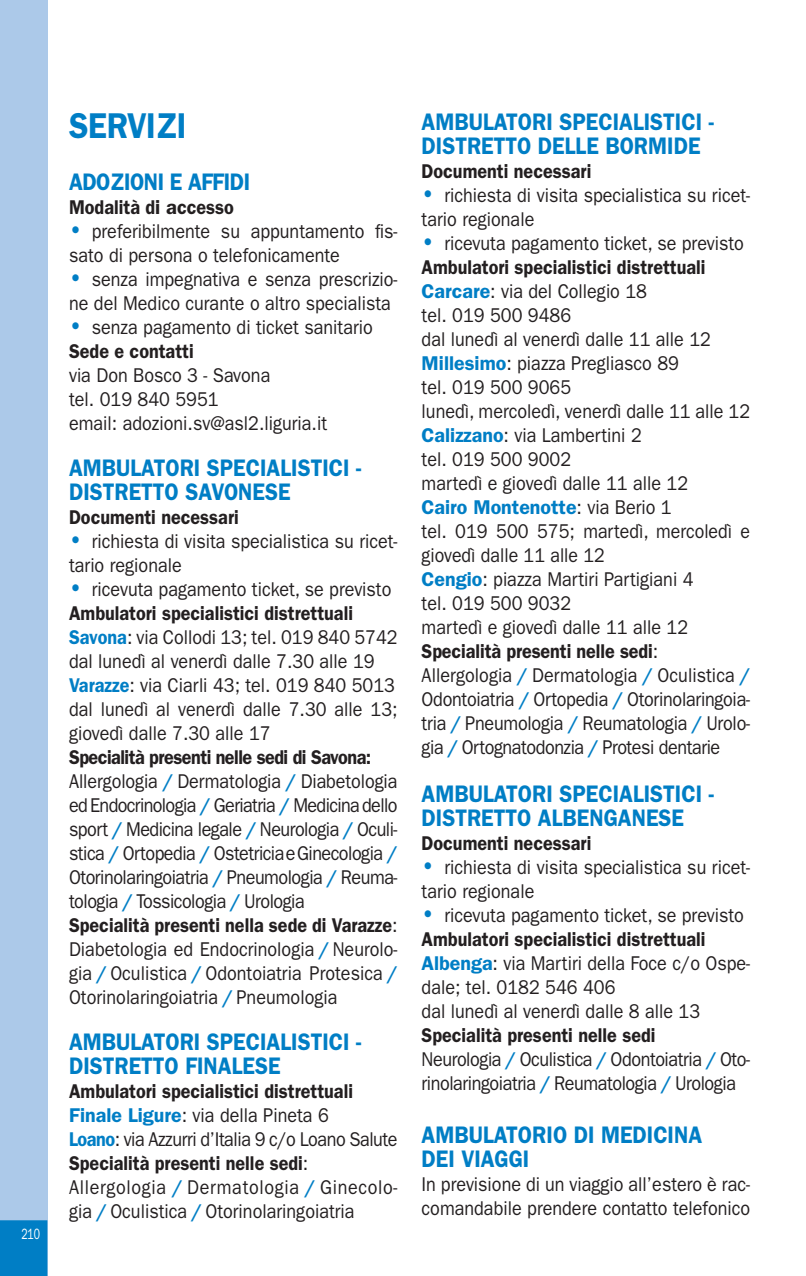
<style>
.page{position:relative;width:806px;height:1276px;background:#fff}
.page>*{position:absolute;margin:0;border:0;box-sizing:border-box;transform-origin:0 0}
.t1{font:600 36px "ITC Franklin Gothic Std";letter-spacing:-.01em;color:#007ec5;scale:.9 1}
.t2{font:600 24px/24px "ITC Franklin Gothic Std";color:#007ec5;scale:.9 1}
.t3{font:600 24px "ITC Franklin Gothic Std";letter-spacing:-.02em;color:#007ec5;scale:.9 1}
.t4{font:20px/24px "ITC Franklin Gothic Std";color:#231f20;scale:.9 1}
.t5{font:20px/24px "ITC Franklin Gothic Std";letter-spacing:-.025em;color:#231f20;scale:.9 1}
.t6{font:600 20px "ITC Franklin Gothic Std";color:#231f20;scale:.9 1}
.t7{font:15px "ITC Franklin Gothic Std";color:#fff;scale:.7 1}
.s1{font-weight:600;font-size:24px;color:#007ec5}
.s2{font-weight:600}
.s3{font-weight:600;color:#007ec5}
</style>
<div class="page">
<div style="left:0;top:0;width:47px;height:1276px;background:#acc9e9"></div>
<div style="left:0;top:1220px;width:47px;height:56px;background:#007ec5"></div>
<p class="t7" style="left:21px;top:1225px;width:28px">210</p>
<h1 class="t1" style="left:69px;top:104px;width:132px">SERVIZI</h1>
<p class="t3" style="left:69px;top:168px;width:203px">ADOZIONI E AFFIDI</p>
<p class="t6" style="left:69px;top:195px;width:185px">Modalità di accesso</p>
<p class="t4" style="left:69px;top:219px;width:366px"><span class="s1">•</span> preferibilmente su appuntamento fis&shy;sato di persona o telefonicamente</p>
<p class="t4" style="left:69px;top:267px;width:366px"><span class="s1">•</span> senza impegnativa e senza prescrizio&shy;ne del Medico curante o altro specialista</p>
<p class="t4" style="left:69px;top:315px;width:339px"><span class="s1">•</span> senza pagamento di ticket sanitario<br><span class="s2">Sede e contatti</span></p>
<p class="t4" style="left:69px;top:363px;width:288px">via Don Bosco 3 - Savona<br>tel. 019 840 5951<br>email: adozioni.sv@asl2.liguria.it</p>
<p class="t2" style="left:69px;top:456px;width:326px">AMBULATORI SPECIALISTICI -<br>DISTRETTO SAVONESE</p>
<p class="t6" style="left:69px;top:505px;width:190px">Documenti necessari</p>
<p class="t4" style="left:69px;top:529px;width:366px"><span class="s1">•</span> richiesta di visita specialistica su ricet&shy;tario regionale</p>
<p class="t4" style="left:69px;top:577px;width:366px"><span class="s1">•</span> ricevuta pagamento ticket, se previsto <span class="s2">Ambulatori specialistici distrettuali </span><span class="s3">Savona</span>: via Collodi 13; tel. 019 840 5742 dal lunedì al venerdì dalle 7.30 alle 19<br><span class="s3">Varazze</span>: via Ciarli 43; tel. 019 840 5013 dal lunedì al venerdì dalle 7.30 alle 13; giovedì dalle 7.30 alle 17</p>
<p class="t5" style="left:69px;top:745px;width:366px"><span class="s2">Specialità presenti nelle sedi di Savona:<br></span>Allergologia <span class="s3">/</span> Dermatologia <span class="s3">/</span> Diabetologia ed Endocrinologia <span class="s3">/</span> Geriatria <span class="s3">/</span> Medicina dello sport <span class="s3">/</span> Medicina legale <span class="s3">/</span> Neurologia <span class="s3">/</span> Oculi&shy;stica <span class="s3">/</span> Ortopedia <span class="s3">/</span> Ostetricia e Ginecologia <span class="s3">/ </span>Otorinolaringoiatria <span class="s3">/</span> Pneumologia <span class="s3">/</span> Reuma&shy;tologia <span class="s3">/</span> Tossicologia <span class="s3">/</span> Urologia<br><span class="s2">Specialità presenti nella sede di Varazze</span>:<br>Diabetologia ed Endocrinologia <span class="s3">/</span> Neurolo&shy;gia <span class="s3">/</span> Oculistica <span class="s3">/</span> Odontoiatria Protesica <span class="s3">/ </span>Otorinolaringoiatria <span class="s3">/</span> Pneumologia</p>
<p class="t2" style="left:69px;top:1030px;width:326px">AMBULATORI SPECIALISTICI -<br>DISTRETTO FINALESE</p>
<p class="t4" style="left:69px;top:1079px;width:366px"><span class="s2">Ambulatori specialistici distrettuali </span><span class="s3">Finale Ligure</span>: via della Pineta 6<br><span class="s3">Loano</span>: via Azzurri d’Italia 9 c/o Loano Salute <span class="s2">Specialità presenti nelle sedi</span>:<br>Allergologia <span class="s3">/</span> Dermatologia <span class="s3">/</span> Ginecolo&shy;gia <span class="s3">/</span> Oculistica <span class="s3">/</span> Otorinolaringoiatria</p>
<p class="t2" style="left:421px;top:110px;width:326px">AMBULATORI SPECIALISTICI -<br>DISTRETTO DELLE BORMIDE</p>
<p class="t6" style="left:421px;top:159px;width:190px">Documenti necessari</p>
<p class="t4" style="left:421px;top:183px;width:366px"><span class="s1">•</span> richiesta di visita specialistica su ricet&shy;tario regionale</p>
<p class="t4" style="left:421px;top:231px;width:366px"><span class="s1">•</span> ricevuta pagamento ticket, se previsto<br><span class="s2">Ambulatori specialistici distrettuali<br></span><span class="s3">Carcare</span>: via del Collegio 18<br>tel. 019 500 9486<br>dal lunedì al venerdì dalle 11 alle 12<br><span class="s3">Millesimo</span>: piazza Pregliasco 89<br>tel. 019 500 9065<br>lunedì, mercoledì, venerdì dalle 11 alle 12<br><span class="s3">Calizzano</span>: via Lambertini 2<br>tel. 019 500 9002<br>martedì e giovedì dalle 11 alle 12<br><span class="s3">Cairo Montenotte</span>: via Berio 1<br>tel. 019 500 575; martedì, mercoledì e giovedì dalle 11 alle 12<br><span class="s3">Cengio</span>: piazza Martiri Partigiani 4<br>tel. 019 500 9032<br>martedì e giovedì dalle 11 alle 12<br><span class="s2">Specialità presenti nelle sedi</span>:<br>Allergologia <span class="s3">/</span> Dermatologia <span class="s3">/</span> Oculistica <span class="s3">/<br></span>Odontoiatria <span class="s3">/</span> Ortopedia <span class="s3">/</span> Otorinolaringoia&shy;tria <span class="s3">/</span> Pneumologia <span class="s3">/</span> Reumatologia <span class="s3">/</span> Urolo&shy;gia <span class="s3">/</span> Ortognatodonzia <span class="s3">/</span> Protesi dentarie</p>
<p class="t2" style="left:421px;top:782px;width:326px">AMBULATORI SPECIALISTICI -<br>DISTRETTO ALBENGANESE</p>
<p class="t6" style="left:421px;top:831px;width:190px">Documenti necessari</p>
<p class="t4" style="left:421px;top:855px;width:366px"><span class="s1">•</span> richiesta di visita specialistica su ricet&shy;tario regionale</p>
<p class="t4" style="left:421px;top:903px;width:366px"><span class="s1">•</span> ricevuta pagamento ticket, se previsto <span class="s2">Ambulatori specialistici distrettuali </span><span class="s3">Albenga</span>: via Martiri della Foce c/o Ospe&shy;dale; tel. 0182 546 406<br>dal lunedì al venerdì dalle 8 alle 13</p>
<p class="t5" style="left:421px;top:1023px;width:366px"><span class="s2">Specialità presenti nelle sedi<br></span>Neurologia <span class="s3">/</span> Oculistica <span class="s3">/</span> Odontoiatria <span class="s3">/</span> Oto&shy;rinolaringoiatria <span class="s3">/</span> Reumatologia <span class="s3">/</span> Urologia</p>
<p class="t2" style="left:421px;top:1122px;width:313px">AMBULATORIO DI MEDICINA<br>DEI VIAGGI</p>
<p class="t4" style="left:421px;top:1172px;width:366px">In previsione di un viaggio all’estero è rac&shy;comandabile prendere contatto telefonico</p>
</div>
